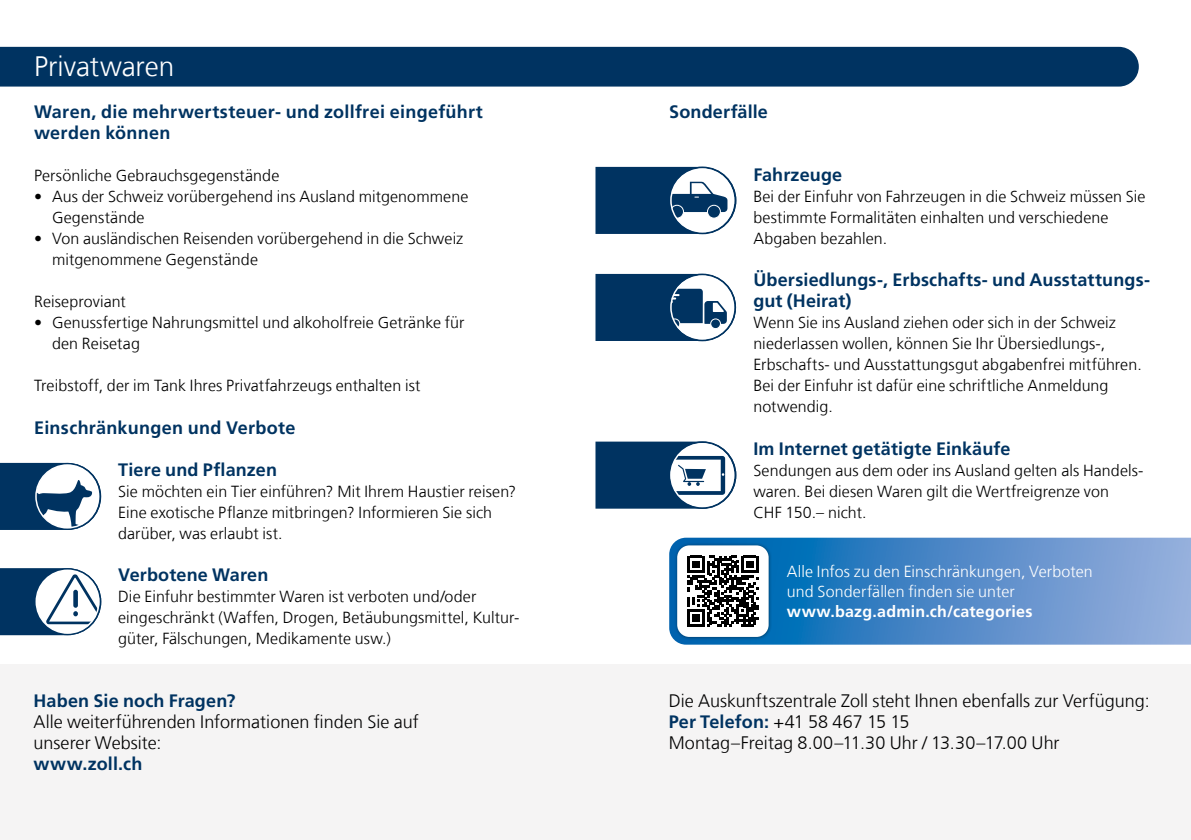
<style>
.page{position:relative;width:1191px;height:840px;background:#fff}
.page>*{position:absolute;margin:0;border:0;box-sizing:border-box;transform-origin:0 0}
.TI{font:300 28px "Frutiger LT Com";color:#fff}
.TI-2{font:700 18px/21px "Frutiger LT Com";letter-spacing:.01em;color:#003361}
.TI-3{font:300 18px/21px "Frutiger LT Com";color:#000}
.TI-4{font:300 18px "Frutiger LT Com";letter-spacing:-.03em;color:#000}
.TI-5{font:300 16px/21px "Frutiger LT Com";letter-spacing:.005em;color:#000}
.TI-6{font:300 16px/20px "Frutiger LT Com";letter-spacing:.005em;color:#fff}
.s1{font-weight:700}
.s2{font-weight:700;color:#003361}
</style>
<div class="page">
<div style="left:0;top:664px;width:1191px;height:175px;background:#f5f4f4"></div>
<svg style="left:669px;top:537px;width:522px;height:107px;background:#538ec9"></svg>
<div style="left:674px;top:542px;width:98px;height:98px;background:#000;opacity:.4"></div>
<div style="left:677px;top:545px;width:91px;height:91px;background:#fff;border-radius:12px"></div>
<svg style="left:687px;top:555px;width:71px;height:71px"></svg>
<svg style="left:595px;top:441px;width:141px;height:67px"></svg>
<div style="left:668px;top:441px;width:68px;height:67px;border:2px solid #003361;border-radius:50%"></div>
<svg style="left:595px;top:167px;width:141px;height:67px"></svg>
<svg style="left:670px;top:205px;width:13px;height:13px"></svg>
<div style="left:670px;top:205px;width:14px;height:13px;border:1px solid #fff;border-radius:50%"></div>
<div style="left:707px;top:205px;width:13px;height:13px;background:#003361;border-radius:50%"></div>
<div style="left:707px;top:205px;width:14px;height:13px;border:1px solid #fff;border-radius:50%"></div>
<div style="left:668px;top:166px;width:68px;height:68px;border:2px solid #003361;border-radius:50%"></div>
<svg style="left:595px;top:274px;width:141px;height:67px"></svg>
<svg style="left:670px;top:319px;width:10px;height:9px"></svg>
<div style="left:669px;top:318px;width:11px;height:11px;border:1px solid #fff;border-radius:50%"></div>
<div style="left:668px;top:273px;width:68px;height:68px;border:2px solid #003361;border-radius:50%"></div>
<svg style="left:0;top:568px;width:101px;height:67px"></svg>
<div style="left:34px;top:568px;width:67px;height:67px;border:2px solid #003361;border-radius:50%"></div>
<svg style="left:0;top:462px;width:101px;height:67px"></svg>
<div style="left:34px;top:462px;width:67px;height:67px;border:2px solid #003361;border-radius:50%"></div>
<div style="left:0;top:47px;width:1138px;height:39px;background:#003361"></div>
<div style="left:670px;top:275px;width:64px;height:64px;border:2px solid #fff;border-radius:50%"></div>
<div style="left:670px;top:168px;width:64px;height:64px;border:2px solid #fff;border-radius:50%"></div>
<div style="left:670px;top:442px;width:64px;height:65px;border:2px solid #fff;border-radius:50%"></div>
<div style="left:36px;top:569px;width:64px;height:64px;border:2px solid #fff;border-radius:50%"></div>
<div style="left:35px;top:464px;width:64px;height:64px;border:2px solid #fff;border-radius:50%"></div>
<p class="TI" style="left:34px;top:50px;width:142px">Privatwaren</p>
<p class="TI-2" style="left:34px;top:101px;width:450px">Waren, die mehrwertsteuer- und zollfrei eingeführt werden können</p>
<p class="TI-5" style="left:34px;top:165px;width:247px">Persönliche Gebrauchsgegenstände</p>
<p class="TI-5" style="left:52px;top:186px;width:418px;text-indent:-18px">• Aus der Schweiz vorübergehend ins Ausland mitgenommene<br>Gegenstände</p>
<p class="TI-5" style="left:52px;top:228px;width:413px;text-indent:-18px">• Von ausländischen Reisenden vorübergehend in die Schweiz mitgenommene Gegenstände</p>
<p class="TI-5" style="left:34px;top:291px;width:93px">Reiseproviant</p>
<p class="TI-5" style="left:52px;top:312px;width:414px;text-indent:-18px">• Genussfertige Nahrungsmittel und alkoholfreie Getränke für den Reisetag</p>
<p class="TI-5" style="left:34px;top:375px;width:388px">Treibstoff, der im Tank Ihres Privatfahrzeugs enthalten ist</p>
<p class="TI-2" style="left:34px;top:416px;width:263px">Einschränkungen und Verbote</p>
<p class="TI-2" style="left:118px;top:458px;width:160px">Tiere und Pflanzen</p>
<p class="TI-5" style="left:118px;top:480px;width:399px">Sie möchten ein Tier einführen? Mit Ihrem Haustier reisen?<br>Eine exotische Pflanze mitbringen? Informieren Sie sich darüber, was erlaubt ist.</p>
<p class="TI-2" style="left:118px;top:563px;width:152px">Verbotene Waren</p>
<p class="TI-5" style="left:118px;top:585px;width:403px">Die Einfuhr bestimmter Waren ist verboten und/oder eingeschränkt (Waffen, Drogen, Betäubungsmittel, Kultur&shy;güter, Fälschungen, Medikamente usw.)</p>
<p class="TI-2" style="left:33px;top:689px;width:204px">Haben Sie noch Fragen?</p>
<p class="TI-3" style="left:33px;top:710px;width:387px">Alle weiterführenden Informationen finden Sie auf unserer Website:</p>
<p class="TI-2" style="left:33px;top:752px;width:110px">www.zoll.ch</p>
<p class="TI-2" style="left:669px;top:101px;width:100px">Sonderfälle</p>
<p class="TI-2" style="left:753px;top:164px;width:90px">Fahrzeuge</p>
<p class="TI-5" style="left:753px;top:186px;width:394px">Bei der Einfuhr von Fahrzeugen in die Schweiz müssen Sie bestimmte Formalitäten einhalten und verschiedene<br>Abgaben bezahlen.</p>
<p class="TI-2" style="left:753px;top:269px;width:398px">Übersiedlungs-, Erbschafts- und Ausstattungs&shy;gut (Heirat)</p>
<p class="TI-5" style="left:753px;top:312px;width:390px">Wenn Sie ins Ausland ziehen oder sich in der Schweiz niederlassen wollen, können Sie Ihr Übersiedlungs-, Erbschafts- und Ausstattungsgut abgabenfrei mitführen.<br>Bei der Einfuhr ist dafür eine schriftliche Anmeldung notwendig.</p>
<p class="TI-2" style="left:753px;top:437px;width:259px">Im Internet getätigte Einkäufe</p>
<p class="TI-5" style="left:753px;top:459px;width:392px">Sendungen aus dem oder ins Ausland gelten als Handels&shy;waren. Bei diesen Waren gilt die Wertfreigrenze von</p>
<p class="TI-5" style="left:753px;top:501px;width:115px">CHF 150.– nicht.</p>
<p class="TI-6" style="left:787px;top:561px;width:307px">Alle Infos zu den Einschränkungen, Verboten und Sonderfällen finden sie unter <span class="s1">www.bazg.admin.ch/categories</span></p>
<p class="TI-3" style="left:668px;top:689px;width:482px">Die Auskunftszentrale Zoll steht Ihnen ebenfalls zur Verfügung:</p>
<p class="TI-4" style="left:668px;top:710px;width:242px"><span class="s2">Per Telefon:</span> +41 58 467 15 15</p>
<p class="TI-3" style="left:668px;top:731px;width:392px">Montag–Freitag 8.00–11.30 Uhr / 13.30–17.00 Uhr</p>
</div>
